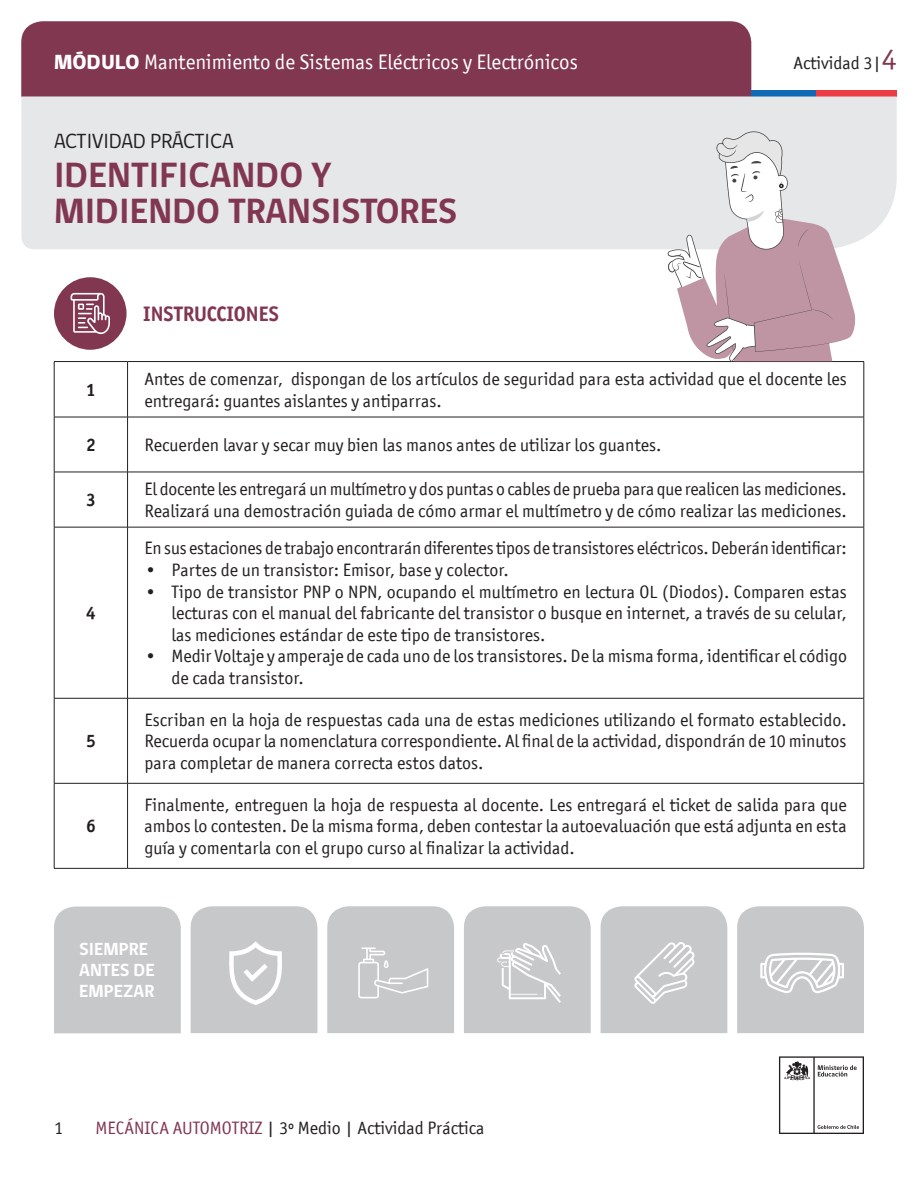
<style>
.page{position:relative;width:918px;height:1188px;background:#fff}
.page>*{position:absolute;margin:0;border:0;box-sizing:border-box;transform-origin:0 0}
.t1{font:700 36px/36px "gob CL";color:#823751}
.t2{font:21px "Officina San ITC";color:#fff}
.t3{font:21px "gob CL";color:#231f20}
.t4{font:700 21px "Officina San ITC";color:#823751}
.t5{font:18px/21.6px "Officina San ITC";color:#231f20}
.t6{font:700 18px/21px "gob CL";color:#fff}
.t7{font:700 18px "Officina San ITC";color:#231f20}
.s1{font-family:"gob CL";font-weight:800}
.s2{font-size:30px;color:#823751}
.s3{color:#823751}
</style>
<div class="page">
<svg style="left:779px;top:1056px;width:85px;height:78px"></svg>
<div style="left:21px;top:21px;width:730px;height:76px;background:#823751"></div>
<div style="left:751px;top:90px;width:65px;height:7px;background:#0f69b4"></div>
<div style="left:816px;top:90px;width:81px;height:7px;background:#eb3c46"></div>
<div style="left:54px;top:907px;width:127px;height:126px;background:#c7c8ca"></div>
<div style="left:21px;top:97px;width:876px;height:152px;background:#e6e7e9"></div>
<div style="left:54px;top:277px;width:73px;height:73px;background:#823751;border-radius:50%"></div>
<svg style="left:71px;top:293px;width:39px;height:41px"></svg>
<hr style="left:54px;top:361px;width:74px;height:1px;background:#231f20">
<hr style="left:54px;top:362px;width:1px;height:55px;background:#231f20">
<hr style="left:128px;top:361px;width:736px;height:1px;background:#231f20">
<hr style="left:127px;top:362px;width:1px;height:55px;background:#231f20">
<hr style="left:864px;top:362px;width:1px;height:55px;background:#231f20">
<hr style="left:54px;top:417px;width:74px;height:1px;background:#231f20">
<hr style="left:54px;top:417px;width:1px;height:55px;background:#231f20">
<hr style="left:128px;top:417px;width:736px;height:1px;background:#231f20">
<hr style="left:127px;top:417px;width:1px;height:55px;background:#231f20">
<hr style="left:864px;top:417px;width:1px;height:55px;background:#231f20">
<hr style="left:54px;top:472px;width:74px;height:1px;background:#231f20">
<hr style="left:54px;top:472px;width:1px;height:55px;background:#231f20">
<hr style="left:128px;top:472px;width:736px;height:1px;background:#231f20">
<hr style="left:127px;top:472px;width:1px;height:55px;background:#231f20">
<hr style="left:864px;top:472px;width:1px;height:55px;background:#231f20">
<hr style="left:54px;top:527px;width:74px;height:1px;background:#231f20">
<hr style="left:54px;top:527px;width:1px;height:171px;background:#231f20">
<hr style="left:128px;top:527px;width:736px;height:1px;background:#231f20">
<hr style="left:127px;top:527px;width:1px;height:171px;background:#231f20">
<hr style="left:864px;top:527px;width:1px;height:171px;background:#231f20">
<hr style="left:54px;top:698px;width:74px;height:1px;background:#231f20">
<hr style="left:54px;top:698px;width:1px;height:85px;background:#231f20">
<hr style="left:128px;top:698px;width:736px;height:1px;background:#231f20">
<hr style="left:127px;top:698px;width:1px;height:85px;background:#231f20">
<hr style="left:864px;top:698px;width:1px;height:85px;background:#231f20">
<hr style="left:54px;top:783px;width:74px;height:1px;background:#231f20">
<hr style="left:54px;top:784px;width:1px;height:84px;background:#231f20">
<hr style="left:128px;top:783px;width:736px;height:1px;background:#231f20">
<hr style="left:127px;top:784px;width:1px;height:84px;background:#231f20">
<hr style="left:864px;top:784px;width:1px;height:84px;background:#231f20">
<hr style="left:54px;top:868px;width:74px;height:1px;background:#231f20">
<hr style="left:128px;top:868px;width:736px;height:1px;background:#231f20">
<svg style="left:737px;top:906px;width:127px;height:127px;background:#ccccce"></svg>
<svg style="left:601px;top:906px;width:126px;height:127px;background:#cacbcd"></svg>
<svg style="left:191px;top:906px;width:126px;height:127px;background:#cacbcd"></svg>
<svg style="left:327px;top:906px;width:127px;height:127px;background:#c9cacc"></svg>
<svg style="left:464px;top:906px;width:127px;height:127px;background:#cbcbcd"></svg>
<svg style="left:667px;top:131px;width:190px;height:231px"></svg>
<p class="t2" style="left:54px;top:50px;width:525px"><span class="s1">MÓDULO</span> Mantenimiento de Sistemas Eléctricos y Electrónicos</p>
<p class="t3" style="left:54px;top:127px;width:181px">ACTIVIDAD PRÁCTICA</p>
<p class="t1" style="left:54px;top:158px;width:405px">IDENTIFICANDO Y<br>MIDIENDO TRANSISTORES</p>
<p class="t4" style="left:143px;top:301px;width:137px">INSTRUCCIONES</p>
<p class="t5" style="left:794px;top:52px;width:105px">Actividad 3|<span class="s2">4</span></p>
<p class="t7" style="left:86px;top:378px;width:11px">1</p>
<p class="t5" style="left:145px;top:368px;width:704px">Antes de comenzar, dispongan de los artículos de seguridad para esta actividad que el docente les entregará: guantes aislantes y antiparras.</p>
<p class="t7" style="left:86px;top:434px;width:11px">2</p>
<p class="t5" style="left:145px;top:434px;width:518px">Recuerden lavar y secar muy bien las manos antes de utilizar los guantes.</p>
<p class="t7" style="left:86px;top:489px;width:11px">3</p>
<p class="t5" style="left:145px;top:478px;width:704px">El docente les entregará un multímetro y dos puntas o cables de prueba para que realicen las mediciones.<br>Realizará una demostración guiada de cómo armar el multímetro y de cómo realizar las mediciones.</p>
<p class="t7" style="left:86px;top:602px;width:11px">4</p>
<p class="t7" style="left:86px;top:730px;width:11px">5</p>
<p class="t7" style="left:86px;top:815px;width:11px">6</p>
<p class="t5" style="left:145px;top:537px;width:704px">En sus estaciones de trabajo encontrarán diferentes tipos de transistores eléctricos. Deberán identificar:</p>
<p class="t5" style="left:145px;top:559px;width:366px">• Partes de un transistor: Emisor, base y colector.</p>
<p class="t5" style="left:172px;top:581px;width:677px;text-align:justify;text-indent:-27px">• Tipo de transistor PNP o NPN, ocupando el multímetro en lectura OL (Diodos). Comparen estas lecturas con el manual del fabricante del transistor o busque en internet, a través de su celular, las mediciones estándar de este tipo de transistores.</p>
<p class="t5" style="left:172px;top:645px;width:677px;text-indent:-27px">• Medir Voltaje y amperaje de cada uno de los transistores. De la misma forma, identificar el código de cada transistor.</p>
<p class="t5" style="left:145px;top:709px;width:704px;text-align:justify">Escriban en la hoja de respuestas cada una de estas mediciones utilizando el formato establecido.<br>Recuerda ocupar la nomenclatura correspondiente. Al final de la actividad, dispondrán de 10 minutos para completar de manera correcta estos datos.</p>
<p class="t5" style="left:145px;top:794px;width:704px;text-align:justify">Finalmente, entreguen la hoja de respuesta al docente. Les entregará el ticket de salida para que ambos lo contesten. De la misma forma, deben contestar la autoevaluación que está adjunta en esta guía y comentarla con el grupo curso al finalizar la actividad.</p>
<p class="t6" style="left:79px;top:939px;width:71px">SIEMPRE</p>
<p class="t6" style="left:79px;top:960px;width:77px">ANTES DE<br>EMPEZAR</p>
<p class="t5" style="left:54px;top:1117px;width:10px">1</p>
<p class="t5" style="left:95px;top:1117px;width:391px"><span class="s3">MECÁNICA AUTOMOTRIZ</span> | 3º Medio | Actividad Práctica</p>
</div>
